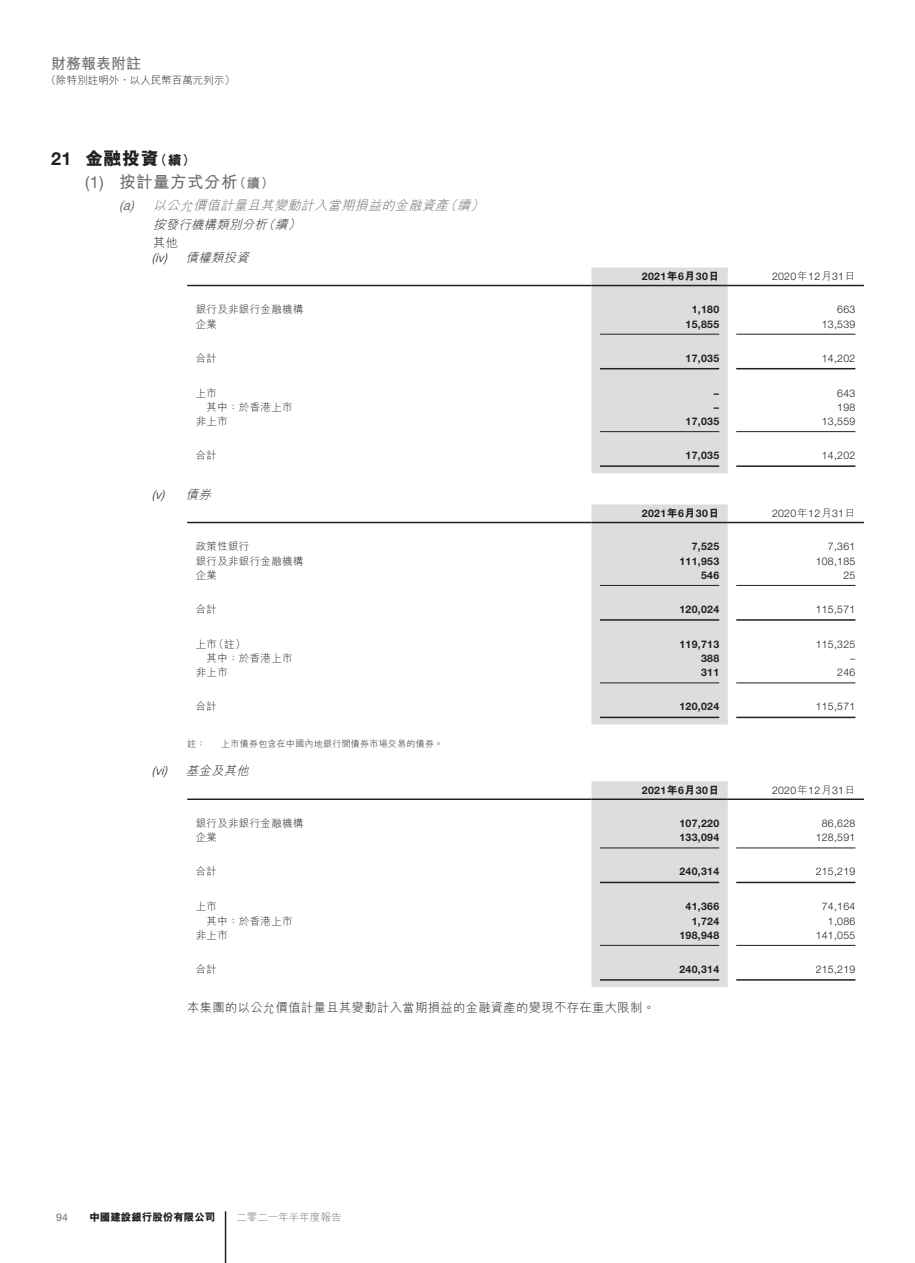
<style>
.page{position:relative;width:915px;height:1263px;background:#fff}
.page>*{position:absolute;margin:0;border:0;box-sizing:border-box;transform-origin:0 0}
.t1{font:800 18px "M Hei HK";color:#231f20}
.t2{font:700 16.5px "M Hei HK";letter-spacing:.03em;color:#6c6d70}
.t3{font:700 15px "M Hei HK";color:#6c6d70}
.t4{font:italic 300 13.05px "M Hei HK";color:#6c6d70}
.t5{font:300 12.3px "M Hei HK";letter-spacing:.03em;color:#231f20}
.t6{font:italic 300 12.3px "M Hei HK";color:#231f20}
.t7{font:italic 300 12.3px "Helvetica Neue LT Std";color:#231f20}
.t8{font:300 10.5px "Helvetica Neue LT Std";letter-spacing:.03em;color:#231f20}
.t9{font:700 10.5px "Helvetica Neue LT Std";letter-spacing:.03em;color:#231f20}
.t10{font:300 10.5px "M Hei HK";letter-spacing:.03em;color:#231f20}
.t11{font:300 10.5px "M Hei HK";color:#231f20}
.t12{font:800 10.5px "M Hei HK";color:#231f20}
.t13{font:300 10.5px "M Hei HK";color:#6c6d70}
.t14{font:10.5px "Helvetica Neue LT Std";color:#6c6d70}
.t15{font:300 9px "M Hei HK";letter-spacing:.03em;color:#231f20}
.s1{font-family:"Helvetica Neue LT Std";font-weight:700}
.s2{font-size:13.5px}
.s3{font-family:"Helvetica Neue LT Std";font-weight:400}
.s4{font-family:"M Hei HK";font-weight:800}
.s5{font-family:"M Hei HK"}
</style>
<div class="page">
<hr style="left:225px;top:1211px;width:1px;height:52px;background:#231f20">
<div style="left:591px;top:267px;width:136px;height:206px;background:#dcdddf"></div>
<hr style="left:187px;top:285px;width:404px;height:1px;background:#231f20">
<hr style="left:591px;top:285px;width:136px;height:1px;background:#231f20">
<hr style="left:727px;top:285px;width:136px;height:1px;background:#231f20">
<hr style="left:600px;top:334px;width:119px;height:1px;background:#231f20">
<hr style="left:736px;top:334px;width:119px;height:1px;background:#231f20">
<hr style="left:600px;top:368px;width:119px;height:1px;background:#231f20">
<hr style="left:736px;top:368px;width:119px;height:1px;background:#231f20">
<hr style="left:600px;top:431px;width:119px;height:1px;background:#231f20">
<hr style="left:736px;top:431px;width:119px;height:1px;background:#231f20">
<hr style="left:600px;top:465px;width:119px;height:2px;background:#231f20">
<hr style="left:736px;top:465px;width:119px;height:2px;background:#231f20">
<div style="left:591px;top:504px;width:136px;height:220px;background:#dcdddf"></div>
<hr style="left:187px;top:522px;width:404px;height:1px;background:#231f20">
<hr style="left:591px;top:522px;width:136px;height:1px;background:#231f20">
<hr style="left:727px;top:522px;width:136px;height:1px;background:#231f20">
<hr style="left:600px;top:585px;width:119px;height:1px;background:#231f20">
<hr style="left:736px;top:585px;width:119px;height:1px;background:#231f20">
<hr style="left:600px;top:619px;width:119px;height:2px;background:#231f20">
<hr style="left:736px;top:619px;width:119px;height:2px;background:#231f20">
<hr style="left:600px;top:682px;width:119px;height:1px;background:#231f20">
<hr style="left:736px;top:682px;width:119px;height:1px;background:#231f20">
<hr style="left:600px;top:717px;width:119px;height:1px;background:#231f20">
<hr style="left:736px;top:717px;width:119px;height:1px;background:#231f20">
<div style="left:591px;top:781px;width:136px;height:206px;background:#dcdddf"></div>
<hr style="left:187px;top:798px;width:404px;height:2px;background:#231f20">
<hr style="left:591px;top:798px;width:136px;height:2px;background:#231f20">
<hr style="left:727px;top:798px;width:136px;height:2px;background:#231f20">
<hr style="left:600px;top:847px;width:119px;height:1px;background:#231f20">
<hr style="left:736px;top:847px;width:119px;height:1px;background:#231f20">
<hr style="left:600px;top:882px;width:119px;height:1px;background:#231f20">
<hr style="left:736px;top:882px;width:119px;height:1px;background:#231f20">
<hr style="left:600px;top:945px;width:119px;height:1px;background:#231f20">
<hr style="left:736px;top:945px;width:119px;height:1px;background:#231f20">
<hr style="left:600px;top:979px;width:119px;height:2px;background:#231f20">
<hr style="left:736px;top:979px;width:119px;height:2px;background:#231f20">
<h3 class="t3" style="left:51px;top:52px;width:91px">財務報表附註</h3>
<p class="t11" style="left:46px;top:75px;width:190px">（除特別註明外，以人民幣百萬元列示）</p>
<h1 class="t1" style="left:51px;top:146px;width:146px"><span class="s1">21</span> 金融投資<span class="s2">（續）</span></h1>
<h2 class="t2" style="left:85px;top:170px;width:190px"><span class="s3">(1)</span> 按計量方式分析<span class="s2">（續）</span></h2>
<p class="t4" style="left:119px;top:199px;width:369px"><span class="s3">(a)</span> 以公允價值計量且其變動計入當期損益的金融資產（續）</p>
<p class="t6" style="left:153px;top:218px;width:152px">按發行機構類別分析（續）</p>
<p class="t5" style="left:153px;top:237px;width:26px">其他</p>
<p class="t7" style="left:152px;top:250px;width:17px">(iv)</p>
<p class="t6" style="left:186px;top:251px;width:68px">債權類投資</p>
<p class="t9" style="left:641px;top:270px;width:79px">2021<span class="s4">年</span>6<span class="s4">月</span>30<span class="s4">日</span></p>
<p class="t8" style="left:771px;top:270px;width:85px">2020<span class="s5">年</span>12<span class="s5">月</span>31<span class="s5">日</span></p>
<p class="t10" style="left:196px;top:304px;width:109px">銀行及非銀行金融機構</p>
<p class="t9" style="left:691px;top:303px;width:29px">1,180</p>
<p class="t8" style="left:837px;top:303px;width:20px">663</p>
<p class="t10" style="left:196px;top:318px;width:23px">企業</p>
<p class="t9" style="left:685px;top:317px;width:35px">15,855</p>
<p class="t8" style="left:821px;top:317px;width:35px">13,539</p>
<p class="t10" style="left:196px;top:352px;width:23px">合計</p>
<p class="t9" style="left:685px;top:351px;width:35px">17,035</p>
<p class="t8" style="left:821px;top:352px;width:35px">14,202</p>
<p class="t10" style="left:196px;top:387px;width:23px">上市</p>
<p class="t9" style="left:713px;top:386px;width:7px">–</p>
<p class="t8" style="left:837px;top:386px;width:20px">643</p>
<p class="t10" style="left:206px;top:402px;width:88px">其中：於香港上市</p>
<p class="t9" style="left:713px;top:401px;width:7px">–</p>
<p class="t8" style="left:837px;top:401px;width:20px">198</p>
<p class="t10" style="left:196px;top:416px;width:34px">非上市</p>
<p class="t9" style="left:685px;top:415px;width:35px">17,035</p>
<p class="t8" style="left:821px;top:415px;width:35px">13,559</p>
<p class="t10" style="left:196px;top:450px;width:23px">合計</p>
<p class="t9" style="left:685px;top:449px;width:35px">17,035</p>
<p class="t8" style="left:821px;top:449px;width:35px">14,202</p>
<p class="t7" style="left:152px;top:487px;width:64px">(v) <span class="s5">債券</span></p>
<p class="t9" style="left:641px;top:507px;width:79px">2021<span class="s4">年</span>6<span class="s4">月</span>30<span class="s4">日</span></p>
<p class="t8" style="left:771px;top:507px;width:85px">2020<span class="s5">年</span>12<span class="s5">月</span>31<span class="s5">日</span></p>
<p class="t10" style="left:196px;top:541px;width:55px">政策性銀行</p>
<p class="t9" style="left:691px;top:540px;width:29px">7,525</p>
<p class="t8" style="left:827px;top:540px;width:29px">7,361</p>
<p class="t10" style="left:196px;top:555px;width:109px">銀行及非銀行金融機構</p>
<p class="t9" style="left:679px;top:554px;width:41px">111,953</p>
<p class="t8" style="left:815px;top:554px;width:41px">108,185</p>
<p class="t10" style="left:196px;top:570px;width:23px">企業</p>
<p class="t9" style="left:700px;top:569px;width:20px">546</p>
<p class="t8" style="left:843px;top:569px;width:13px">25</p>
<p class="t10" style="left:196px;top:604px;width:23px">合計</p>
<p class="t9" style="left:679px;top:603px;width:41px">120,024</p>
<p class="t8" style="left:815px;top:603px;width:41px">115,571</p>
<p class="t10" style="left:196px;top:639px;width:51px">上市（註）</p>
<p class="t9" style="left:679px;top:638px;width:41px">119,713</p>
<p class="t8" style="left:815px;top:638px;width:41px">115,325</p>
<p class="t10" style="left:206px;top:653px;width:88px">其中：於香港上市</p>
<p class="t9" style="left:700px;top:652px;width:20px">388</p>
<p class="t8" style="left:849px;top:652px;width:7px">–</p>
<p class="t10" style="left:196px;top:667px;width:34px">非上市</p>
<p class="t9" style="left:700px;top:666px;width:20px">311</p>
<p class="t8" style="left:837px;top:666px;width:20px">246</p>
<p class="t10" style="left:196px;top:701px;width:23px">合計</p>
<p class="t9" style="left:679px;top:700px;width:41px">120,024</p>
<p class="t8" style="left:815px;top:700px;width:41px">115,571</p>
<p class="t15" style="left:187px;top:739px;width:20px">註：</p>
<p class="t15" style="left:221px;top:739px;width:223px">上市債券包含在中國內地銀行間債券市場交易的債券。</p>
<p class="t7" style="left:152px;top:763px;width:17px">(vi)</p>
<p class="t6" style="left:186px;top:765px;width:68px">基金及其他</p>
<p class="t9" style="left:641px;top:784px;width:79px">2021<span class="s4">年</span>6<span class="s4">月</span>30<span class="s4">日</span></p>
<p class="t8" style="left:771px;top:784px;width:85px">2020<span class="s5">年</span>12<span class="s5">月</span>31<span class="s5">日</span></p>
<p class="t10" style="left:196px;top:818px;width:109px">銀行及非銀行金融機構</p>
<p class="t9" style="left:679px;top:817px;width:41px">107,220</p>
<p class="t8" style="left:821px;top:817px;width:35px">86,628</p>
<p class="t10" style="left:196px;top:832px;width:23px">企業</p>
<p class="t9" style="left:679px;top:831px;width:41px">133,094</p>
<p class="t8" style="left:815px;top:831px;width:41px">128,591</p>
<p class="t10" style="left:196px;top:866px;width:23px">合計</p>
<p class="t9" style="left:679px;top:865px;width:41px">240,314</p>
<p class="t8" style="left:815px;top:865px;width:41px">215,219</p>
<p class="t10" style="left:196px;top:901px;width:23px">上市</p>
<p class="t9" style="left:685px;top:900px;width:35px">41,366</p>
<p class="t8" style="left:821px;top:900px;width:35px">74,164</p>
<p class="t10" style="left:206px;top:915px;width:88px">其中：於香港上市</p>
<p class="t9" style="left:691px;top:914px;width:29px">1,724</p>
<p class="t8" style="left:827px;top:914px;width:29px">1,086</p>
<p class="t10" style="left:196px;top:930px;width:34px">非上市</p>
<p class="t9" style="left:679px;top:929px;width:41px">198,948</p>
<p class="t8" style="left:815px;top:929px;width:41px">141,055</p>
<p class="t10" style="left:196px;top:964px;width:23px">合計</p>
<p class="t9" style="left:679px;top:963px;width:41px">240,314</p>
<p class="t8" style="left:815px;top:963px;width:41px">215,219</p>
<p class="t5" style="left:187px;top:1002px;width:469px">本集團的以公允價值計量且其變動計入當期損益的金融資產的變現不存在重大限制。</p>
<p class="t14" style="left:56px;top:1210px;width:13px">94</p>
<p class="t12" style="left:89px;top:1210px;width:127px">中國建設銀行股份有限公司</p>
<p class="t13" style="left:236px;top:1211px;width:106px">二零二一年半年度報告</p>
</div>
